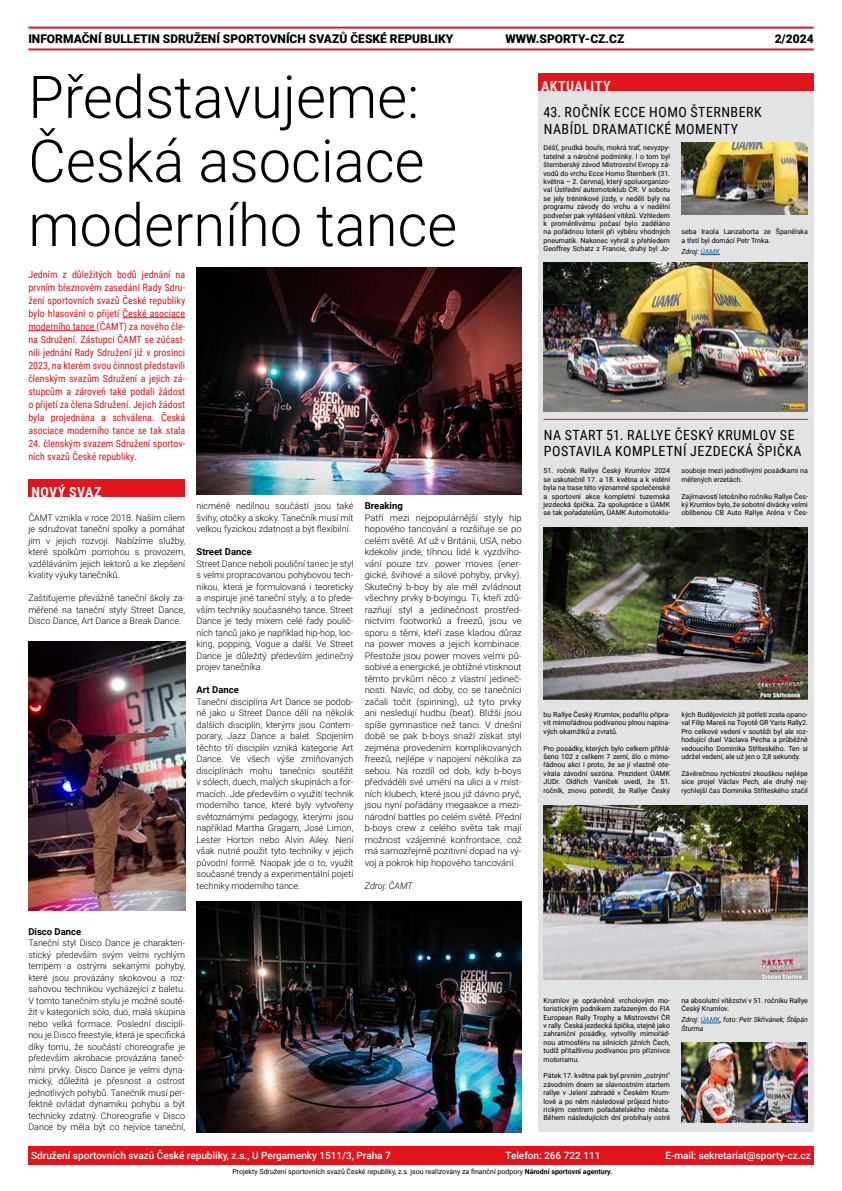
<style>
.page{position:relative;width:842px;height:1191px;background:#fff}
.page>*{position:absolute;margin:0;border:0;box-sizing:border-box;transform-origin:0 0}
.t1{font:300 59px/64px "Roboto";color:#000}
.t2{font:14px/16.8px "Roboto Condensed";letter-spacing:.035em;color:#000}
.t3{font:700 14px "Roboto Condensed";letter-spacing:.035em;color:#e2e3e4}
.t4{font:700 14px "Roboto Condensed";letter-spacing:.035em;color:#fff}
.t5{font:900 12px "Roboto";color:#000}
.t6{font:10px/13px "Roboto Condensed";color:#e3141c;text-align:justify}
.t7{font:500 10px "Roboto";color:#fff}
.t8{font:700 9.5px "Roboto";color:#000}
.t9{font:300 9px/11.5px "Roboto";color:#000;text-align:justify}
.t10{font:300 9px/11.5px "Roboto";color:#000;text-align:justify;scale:1.04 1}
.t11{font:italic 300 9px "Roboto";color:#000}
.t12{font:7px/8.4px "Roboto";color:#000;text-align:justify}
.t13{font:italic 7px/8.4px "Roboto";color:#000}
.s1{color:#215e9e}
.s2{font-weight:700}
</style>
<div class="page">
<hr style="left:123px;top:317px;width:62px;height:1px;background:#e3141c">
<hr style="left:28px;top:330px;width:69px;height:1px;background:#e3141c">
<div style="left:538px;top:81px;width:276px;height:1051px;background:#e2e3e4"></div>
<svg style="left:701px;top:254px;width:19px;height:1px"></svg>
<hr style="left:544px;top:419px;width:264px;height:1px;background:#e3141c">
<svg style="left:701px;top:1022px;width:19px;height:1px"></svg>
<hr style="left:28px;top:27px;width:786px;height:2px;background:#e3141c">
<hr style="left:28px;top:48px;width:786px;height:2px;background:#e3141c">
<div style="left:28px;top:1146px;width:786px;height:18px;background:#e3141c"></div>
<div style="left:28px;top:480px;width:157px;height:17px;background:#e3141c"></div>
<div style="left:538px;top:74px;width:276px;height:17px;background:#e3141c"></div>
<img style="left:197px;top:267px;width:325px;height:228px">
<img style="left:197px;top:901px;width:325px;height:231px">
<img style="left:28px;top:641px;width:157px;height:269px">
<img style="left:544px;top:262px;width:264px;height:149px">
<img style="left:681px;top:143px;width:127px;height:71px">
<img style="left:681px;top:1042px;width:127px;height:80px">
<img style="left:544px;top:527px;width:264px;height:172px">
<img style="left:544px;top:805px;width:264px;height:174px">
<h3 class="t5" style="left:28px;top:30px;width:426px">INFORMAČNÍ BULLETIN SDRUŽENÍ SPORTOVNÍCH SVAZŮ ČESKÉ REPUBLIKY</h3>
<h3 class="t5" style="left:505px;top:30px;width:120px">WWW.SPORTY-CZ.CZ</h3>
<h3 class="t5" style="left:775px;top:30px;width:40px">2/2024</h3>
<h1 class="t1" style="left:28px;top:63px;width:430px">Představujeme:<br>Česká asociace moderního tance</h1>
<p class="t6" style="left:28px;top:267px;width:158px">Jedním z důležitých bodů jednání na prvním březnovém zasedání Rady Sdru&shy;žení sportovních svazů České republiky bylo hlasování o přijetí České asociace moderního tance (ČAMT) za nového čle&shy;na Sdružení. Zástupci ČAMT se zúčast&shy;nili jednání Rady Sdružení již v prosinci 2023, na kterém svou činnost představili členským svazům Sdružení a jejich zá&shy;stupcům a zároveň také podali žádost o přijetí za člena Sdružení. Jejich žádost byla projednána a schválena. Česká asociace moderního tance se tak stala</p>
<h3 class="t6" style="left:28px;top:436px;width:158px">24. členským svazem Sdružení sportov&shy;ních svazů České republiky.</h3>
<h2 class="t4" style="left:31px;top:482px;width:72px">NOVÝ SVAZ</h2>
<p class="t9" style="left:28px;top:511px;width:158px">ČAMT vznikla v roce 2018. Naším cílem je sdružovat taneční spolky a pomáhat jim v jejich rozvoji. Nabízíme služby, které spolkům pomohou s provozem, vzděláváním jejich lektorů a ke zlepšení kvality výuky tanečníků.</p>
<p class="t9" style="left:28px;top:592px;width:158px">Zaštiťujeme převážně taneční školy za&shy;měřené na taneční styly Street Dance, Disco Dance, Art Dance a Break Dance.</p>
<p class="t9" style="left:197px;top:500px;width:158px">nicméně nedílnou součástí jsou také švihy, otočky a skoky. Tanečník musí mít velkou fyzickou zdatnost a být flexibilní.</p>
<h3 class="t8" style="left:197px;top:545px;width:56px">Street Dance</h3>
<p class="t9" style="left:197px;top:557px;width:158px">Street Dance neboli pouliční tanec je styl s velmi propracovanou pohybovou tech&shy;nikou, která je formulovaná i teoreticky a inspiruje jiné taneční styly, a to přede&shy;vším techniky současného tance. Street Dance je tedy mixem celé řady poulič&shy;ních tanců jako je například hip-hop, loc&shy;king, popping, Vogue a další. Ve Street Dance je důležitý především jedinečný projev tanečníka.</p>
<h3 class="t8" style="left:197px;top:683px;width:44px">Art Dance</h3>
<p class="t9" style="left:197px;top:695px;width:158px">Taneční disciplína Art Dance se podob&shy;ně jako u Street Dance dělí na několik dalších disciplín, kterými jsou Contem&shy;porary, Jazz Dance a balet. Spojením těchto tří disciplín vzniká kategorie Art Dance. Ve všech výše zmiňovaných disciplínách mohu tanečníci soutěžit v sólech, duech, malých skupinách a for&shy;macích. Jde především o využití technik moderního tance, které byly vytvořeny světoznámými pedagogy, kterými jsou například Martha Gragam, José Limon, Lester Horton nebo Alvin Ailey. Není však nutné použit tyto techniky v jejich původní formě. Naopak jde o to, využít současné trendy a experimentální pojetí techniky moderního tance.</p>
<h3 class="t8" style="left:365px;top:499px;width:40px">Breaking</h3>
<p class="t10" style="left:365px;top:511px;width:152px">Patří mezi nejpopulárnější styly hip hopového tancování a rozšiřuje se po celém světě. Ať už v Británii, USA, nebo kdekoliv jinde, tíhnou lidé k vyzdviho&shy;vání pouze tzv. power moves (ener&shy;gické, švihové a silové pohyby, prvky).<br>Skutečný b-boy by ale měl zvládnout všechny prvky b-boyingu. Ti, kteří zdů&shy;razňují styl a jedinečnost prostřed&shy;nictvím footworků a freezů, jsou ve sporu s těmi, kteří zase kladou důraz na power moves a jejich kombinace.<br>Přestože jsou power moves velmi pů&shy;sobivé a energické, je obtížné vtisknout těmto prvkům něco z vlastní jedineč&shy;nosti. Navíc, od doby, co se tanečníci začali točit (spinning), už tyto prvky ani nesledují hudbu (beat). Bližší jsou spíše gymnastice než tanci. V dnešní době se pak b-boys snaží získat styl zejména provedením komplikovaných freezů, nejlépe v napojení několika za sebou. Na rozdíl od dob, kdy b-boys předváděli své umění na ulici a v míst&shy;ních klubech, které jsou již dávno pryč, jsou nyní pořádány megaakce a mezi&shy;národní battles po celém světě. Přední b-boys crew z celého světa tak mají možnost vzájemné konfrontace, což má samozřejmě pozitivní dopad na vý&shy;voj a pokrok hip hopového tancování.</p>
<p class="t11" style="left:365px;top:879px;width:50px">Zdroj: ČAMT</p>
<h3 class="t8" style="left:28px;top:924px;width:54px">Disco Dance</h3>
<p class="t9" style="left:28px;top:937px;width:158px">Taneční styl Disco Dance je charakteri&shy;stický především svým velmi rychlým tempem a ostrými sekanými pohyby, které jsou provázány skokovou a roz&shy;sahovou technikou vycházející z baletu.<br>V tomto tanečním stylu je možné soutě&shy;žit v kategoriích sólo, duo, malá skupina nebo velká formace. Poslední disciplí&shy;nou je Disco freestyle, která je specifická díky tomu, že součástí choreografie je především akrobacie provázána taneč&shy;ními prvky. Disco Dance je velmi dyna&shy;mický, důležitá je přesnost a ostrost jednotlivých pohybů. Tanečník musí per&shy;fektně ovládat dynamiku pohybu a být technicky zdatný. Choreografie v Disco Dance by měla být co nejvíce taneční,</p>
<h2 class="t3" style="left:541px;top:76px;width:71px">AKTUALITY</h2>
<h2 class="t2" style="left:544px;top:103px;width:220px">43. ROČNÍK ECCE HOMO ŠTERNBERK<br>NABÍDL DRAMATICKÉ MOMENTY</h2>
<p class="t12" style="left:544px;top:143px;width:128px">Déšť, prudká bouře, mokrá trať, nevyzpy&shy;tatelné a náročné podmínky. I o tom byl šternberský závod Mistrovství Evropy zá&shy;vodů do vrchu Ecce Homo Šternberk (31. května – 2. června), který spoluorganizo&shy;val Ústřední automotoklub ČR. V sobotu se jely tréninkové jízdy, v neděli byly na programu závody do vrchu a v nedělní podvečer pak vyhlášení vítězů. Vzhledem k proměnlivému počasí bylo zaděláno na pořádnou loterii při výběru vhodných pneumatik. Nakonec vyhrál s přehledem Geoffrey Schatz z Francie, druhý byl Jo-</p>
<p class="t12" style="left:681px;top:227px;width:128px">seba Iraola Lanzaborta ze Španělska a třetí byl domácí Petr Trnka.</p>
<p class="t13" style="left:681px;top:247px;width:40px">Zdroj: <span class="s1">ÚAMK</span></p>
<h2 class="t2" style="left:544px;top:426px;width:259px">NA START 51. RALLYE ČESKÝ KRUMLOV SE<br>POSTAVILA KOMPLETNÍ JEZDECKÁ ŠPIČKA</h2>
<p class="t12" style="left:544px;top:466px;width:128px">51. ročník Rallye Český Krumlov 2024 se uskutečnil 17. a 18. května a k vidění byla na trase této významné společenské a sportovní akce kompletní tuzemská jezdecká špička. Za spolupráce s ÚAMK se tak pořadatelům, ÚAMK Automotoklu-</p>
<p class="t12" style="left:681px;top:466px;width:128px">souboje mezi jednotlivými posádkami na měřených erzetách.</p>
<p class="t12" style="left:681px;top:491px;width:128px">Zajímavostí letošního ročníku Rallye Čes&shy;ký Krumlov bylo, že sobotní divácky velmi oblíbenou CB Auto Rallye Aréna v Čes-</p>
<p class="t12" style="left:544px;top:710px;width:128px">bu Rallye Český Krumlov, podařilo připra&shy;vit mimořádnou podívanou plnou napína&shy;vých okamžiků a zvratů.</p>
<p class="t12" style="left:544px;top:743px;width:128px">Pro posádky, kterých bylo celkem přihlá&shy;šeno 102 z celkem 7 zemí, šlo o mimo&shy;řádnou akci i proto, že se jí vlastně ote&shy;vírala závodní sezóna. Prezident ÚAMK JUDr. Oldřich Vaníček uvedl, že 51. ročník, znovu potvrdil, že Rallye Český</p>
<p class="t12" style="left:681px;top:710px;width:128px">kých Budějovicích již potřetí zcela opano&shy;val Filip Mareš na Toyotě GR Yaris Rally2.<br>Pro celkové vedení v soutěži byl ale roz&shy;hodující duel Václava Pecha a průběžně vedoucího Dominika Stříteského. Ten si udržel vedení, ale už jen o 2,8 sekundy.</p>
<p class="t12" style="left:681px;top:769px;width:128px">Závěrečnou rychlostní zkouškou nejlépe sice projel Václav Pech, ale druhý nej&shy;rychlejší čas Dominika Stříteského stačil</p>
<p class="t12" style="left:544px;top:995px;width:128px">Krumlov je oprávněně vrcholovým mo&shy;toristickým podnikem zařazeným do FIA European Rally Trophy a Mistrovství ČR v rally. Česká jezdecká špička, stejně jako zahraniční posádky, vytvořily mimořád&shy;nou atmosféru na silnicích jižních Čech, tudíž přitažlivou podívanou pro příznivce motorismu.</p>
<p class="t12" style="left:544px;top:1071px;width:128px">Pátek 17. května pak byl prvním „ostrým“ závodním dnem se slavnostním startem rallye v Jelení zahradě v Českém Krum&shy;lově a po něm následoval průjezd histo&shy;rickým centrem pořadatelského města.<br>Během následujících dní probíhaly ostré</p>
<p class="t12" style="left:681px;top:995px;width:128px">na absolutní vítězství v 51. ročníku Rallye<br>Český Krumlov.</p>
<p class="t13" style="left:681px;top:1015px;width:128px">Zdroj: <span class="s1">ÚAMK</span>, foto: Petr Skřivánek; Štěpán<br>Šturma</p>
<h3 class="t7" style="left:31px;top:1148px;width:361px">Sdružení sportovních svazů České republiky, z.s., U Pergamenky 1511/3, Praha 7</h3>
<h3 class="t7" style="left:505px;top:1148px;width:96px">Telefon: 266 722 111</h3>
<h3 class="t7" style="left:665px;top:1148px;width:147px">E-mail: sekretariat@sporty-cz.cz</h3>
<p class="t12" style="left:233px;top:1167px;width:381px">Projekty Sdružení sportovních svazů České republiky, z.s. jsou realizovány za finanční podpory <span class="s2">Národní sportovní agentury.</span></p>
</div>
